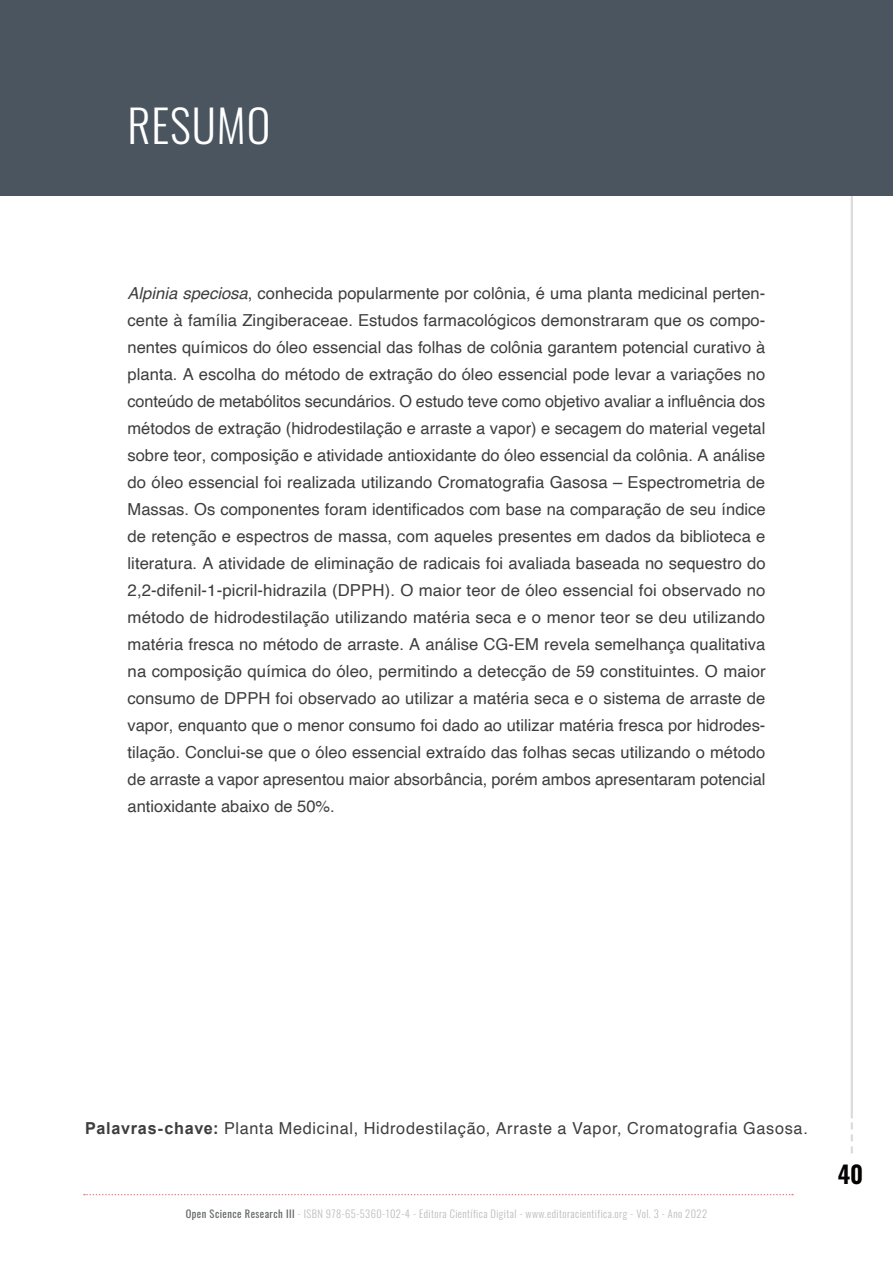
<style>
.page{position:relative;width:893px;height:1263px;background:#fff}
.page>*{position:absolute;margin:0;border:0;box-sizing:border-box;transform-origin:0 0}
._03_resumo{font:300 45px "Oswald";letter-spacing:.02em;color:#fff}
.t1{font:600 24px "Oswald";color:#040101}
._03_resumo_texto{font:16.5px/27px "Helvetica";color:#3e3e3f;text-align:justify}
._03_palavras-chave{font:16.5px "Helvetica";letter-spacing:.04em;color:#3e3e3f}
.t2{font:300 10.5px "Oswald";letter-spacing:.04em;color:#babcbc}
.s1{font-style:italic}
.s2{font-family:"Arial";font-weight:700}
.s3{font-weight:400;color:#646869}
</style>
<div class="page">
<svg style="left:84px;top:1194px;width:709px;height:1px"></svg>
<hr style="left:851px;top:44px;width:2px;height:1074px;background:#8b8987">
<svg style="left:851px;top:1122px;width:2px;height:31px"></svg>
<div style="left:0;top:0;width:893px;height:196px;background:#4a5560"></div>
<p class="_03_resumo" style="left:128px;top:86px;width:144px">RESUMO</p>
<p class="_03_resumo_texto" style="left:128px;top:280px;width:640px"><span class="s1">Alpinia speciosa</span>, conhecida popularmente por colônia, é uma planta medicinal perten&shy;cente à família Zingiberaceae. Estudos farmacológicos demonstraram que os compo&shy;nentes químicos do óleo essencial das folhas de colônia garantem potencial curativo à planta. A escolha do método de extração do óleo essencial pode levar a variações no conteúdo de metabólitos secundários. O estudo teve como objetivo avaliar a influência dos métodos de extração (hidrodestilação e arraste a vapor) e secagem do material vegetal sobre teor, composição e atividade antioxidante do óleo essencial da colônia. A análise do óleo essencial foi realizada utilizando Cromatografia Gasosa – Espectrometria de Massas. Os componentes foram identificados com base na comparação de seu índice de retenção e espectros de massa, com aqueles presentes em dados da biblioteca e literatura. A atividade de eliminação de radicais foi avaliada baseada no sequestro do 2,2-difenil-1-picril-hidrazila (DPPH). O maior teor de óleo essencial foi observado no método de hidrodestilação utilizando matéria seca e o menor teor se deu utilizando matéria fresca no método de arraste. A análise CG-EM revela semelhança qualitativa na composição química do óleo, permitindo a detecção de 59 constituintes. O maior consumo de DPPH foi observado ao utilizar a matéria seca e o sistema de arraste de vapor, enquanto que o menor consumo foi dado ao utilizar matéria fresca por hidrodes&shy;tilação. Conclui-se que o óleo essencial extraído das folhas secas utilizando o método de arraste a vapor apresentou maior absorbância, porém ambos apresentaram potencial antioxidante abaixo de 50%.</p>
<p class="_03_palavras-chave" style="left:85px;top:1115px;width:724px"><span class="s2">Palavras-chave:</span> Planta Medicinal, Hidrodestilação, Arraste a Vapor, Cromatografia Gasosa.</p>
<p class="t2" style="left:186px;top:1204px;width:523px"><span class="s3">Open Science Research III</span> - ISBN 978-65-5360-102-4 - Editora Científica Digital - www.editoracientifica.org - Vol. 3 - Ano 2022</p>
<h2 class="t1" style="left:838px;top:1162px;width:27px">40</h2>
</div>
